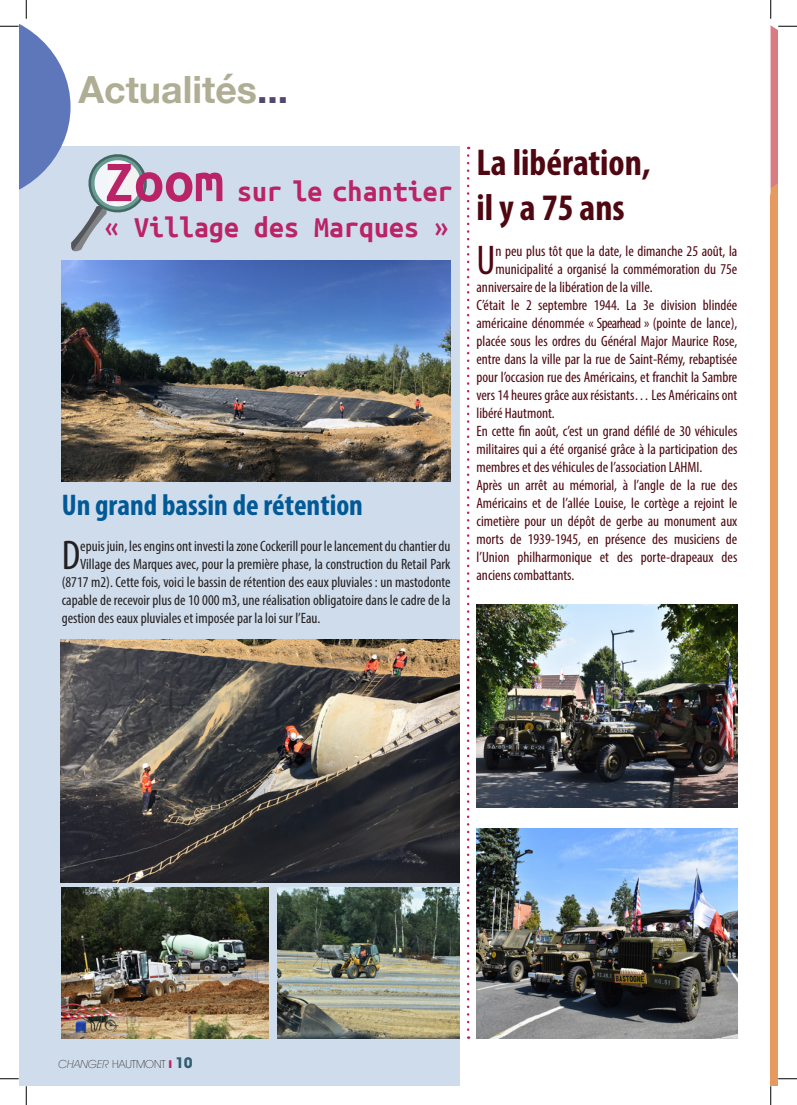
<style>
.page{position:relative;width:797px;height:1105px;background:#fff}
.page>*{position:absolute;margin:0;border:0;box-sizing:border-box;transform-origin:0 0}
.t1{font:condensed 41.75px "Myriad Pro";color:#231f20}
.t2{font:condensed 41.75px "Myriad Pro";color:#4f0711}
.t3{font:700 condensed 37.5px "Myriad Pro";color:#4f0711}
.t4{font:700 37.5px "Helvetica Neue";color:#afad94}
.t5{font:700 30px "Ubuntu Mono";color:#ba2366}
.t6{font:700 condensed 30px "Myriad Pro";color:#015a97}
.t7{font:condensed 15px/18px "Myriad Pro";color:#4f0711;text-align:justify}
.t8{font:condensed 15px "Myriad Pro";color:#231f20}
.t9{font:200 11.25px "Avant Garde IT Cby BT";color:#231f20}
.s1{color:#54476f}
.s2{font-size:60px}
.s3{font-style:italic}
.s4{font-weight:700;font-size:15px;color:#305f72}
</style>
<div class="page">
<div style="left:19px;top:147px;width:440px;height:939px;background:#cfdceb"></div>
<div style="left:770px;top:159px;width:7px;height:927px;background:#e79a60"></div>
<svg style="left:467px;top:155px;width:2px;height:884px"></svg>
<img style="left:62px;top:260px;width:388px;height:221px">
<img style="left:60px;top:639px;width:400px;height:243px">
<img style="left:476px;top:829px;width:261px;height:210px">
<img style="left:476px;top:604px;width:261px;height:203px">
<img style="left:62px;top:887px;width:206px;height:152px">
<img style="left:277px;top:887px;width:183px;height:152px">
<svg style="left:0;top:1078px;width:19px;height:1px"></svg>
<svg style="left:778px;top:1078px;width:19px;height:1px"></svg>
<svg style="left:0;top:0;width:151px;height:252px"></svg>
<svg style="left:25px;top:1086px;width:2px;height:19px"></svg>
<svg style="left:770px;top:0;width:27px;height:206px"></svg>
<svg style="left:770px;top:1086px;width:1px;height:19px"></svg>
<p class="t4" style="left:79px;top:61px;width:211px">Actualités<span class="s1">...</span></p>
<p class="t5" style="left:104px;top:176px;width:350px"><span class="s2">Zoom</span> sur le chantier</p>
<p class="t5" style="left:104px;top:212px;width:346px">« Village des Marques »</p>
<p class="t6" style="left:62px;top:486px;width:303px">Un grand bassin de rétention</p>
<p class="t1" style="left:62px;top:530px;width:20px">D</p>
<p class="t8" style="left:80px;top:537px;width:372px">epuis juin, les engins ont investi la zone Cockerill pour le lancement du chantier du</p>
<p class="t8" style="left:80px;top:555px;width:372px">Village des Marques avec, pour la première phase, la construction du Retail Park</p>
<p class="t8" style="left:62px;top:573px;width:390px">(8717 m2). Cette fois, voici le bassin de rétention des eaux pluviales : un mastodonte</p>
<p class="t8" style="left:62px;top:591px;width:390px">capable de recevoir plus de 10 000 m3, une réalisation obligatoire dans le cadre de la</p>
<p class="t8" style="left:62px;top:609px;width:260px">gestion des eaux pluviales et imposée par la loi sur l’Eau.</p>
<p class="t3" style="left:476px;top:139px;width:176px">La libération,</p>
<p class="t3" style="left:476px;top:184px;width:150px">il y a 75 ans</p>
<p class="t2" style="left:476px;top:235px;width:21px">U</p>
<p class="t7" style="left:495px;top:242px;width:243px">n peu plus tôt que la date, le dimanche 25 août, la</p>
<p class="t7" style="left:495px;top:260px;width:243px">municipalité a organisé la commémoration du 75e</p>
<p class="t7" style="left:476px;top:278px;width:178px">anniversaire de la libération de la ville.</p>
<p class="t7" style="left:476px;top:296px;width:262px">C’était le 2 septembre 1944. La 3e division blindée américaine dénommée « Spearhead » (pointe de lance), placée sous les ordres du Général Major Maurice Rose, entre dans la ville par la rue de Saint-Rémy, rebaptisée pour l’occasion rue des Américains, et franchit la Sambre vers 14 heures grâce aux résistants… Les Américains ont libéré Hautmont.</p>
<p class="t7" style="left:476px;top:422px;width:262px">En cette fin août, c’est un grand défilé de 30 véhicules militaires qui a été organisé grâce à la participation des membres et des véhicules de l’association LAHMI.</p>
<p class="t7" style="left:476px;top:476px;width:262px">Après un arrêt au mémorial, à l’angle de la rue des Américains et de l’allée Louise, le cortège a rejoint le cimetière pour un dépôt de gerbe au monument aux morts de 1939-1945, en présence des musiciens de l’Union philharmonique et des porte-drapeaux des anciens combattants.</p>
<p class="t9" style="left:58px;top:1057px;width:136px"><span class="s3">CHANGER</span> HAUTMONT <span class="s4">10</span></p>
</div>
